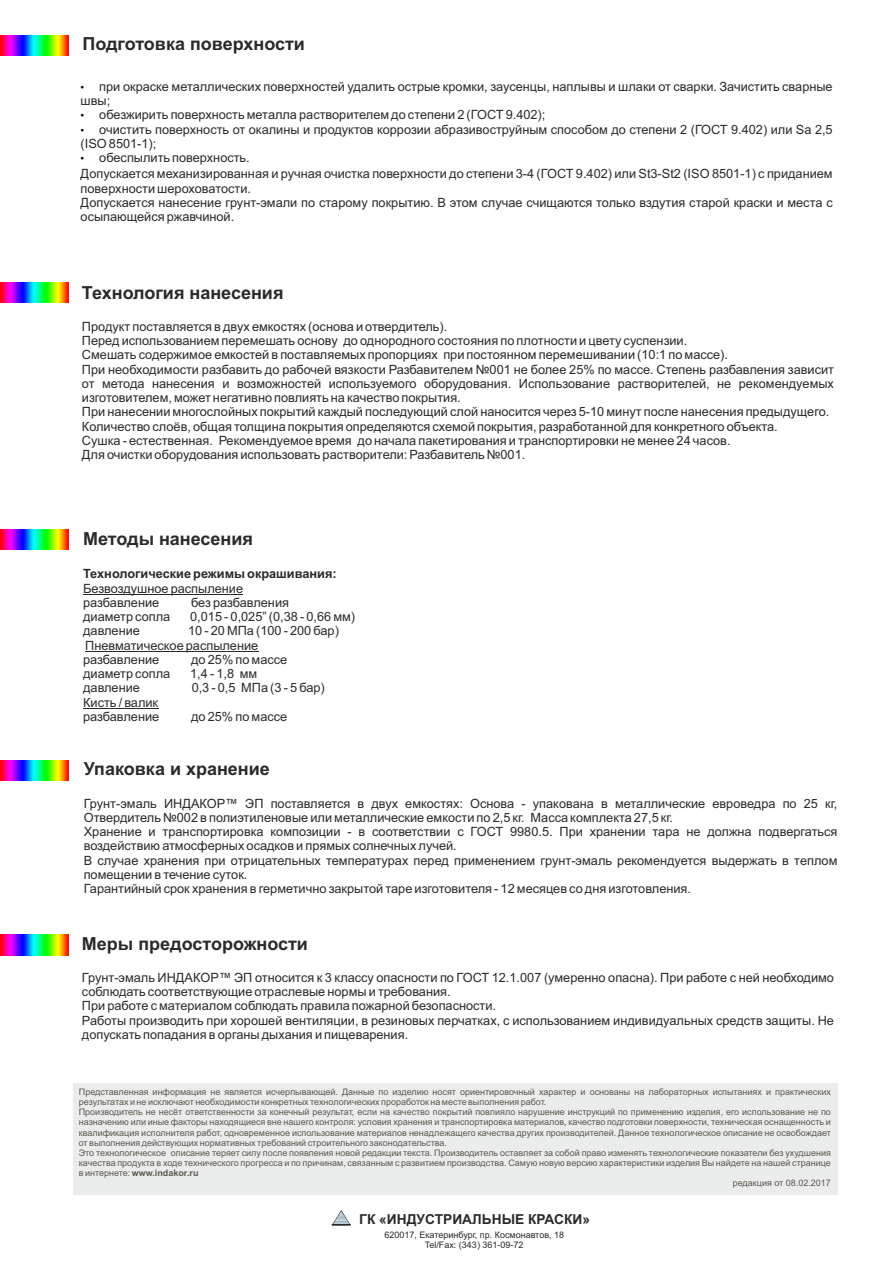
<style>
.page{position:relative;width:893px;height:1263px;background:#fff}
.page>*{position:absolute;margin:0;border:0;box-sizing:border-box;transform-origin:0 0}
.t1{font:700 18px "Arial";color:#2b2a29}
.t2{font:700 13.8px "Arial";color:#2b2a29}
.t3{font:12.75px/14.2px "Arial";color:#2b2a29}
.t4{font:700 12.75px "Arial";color:#2b2a29}
.t5{font:9px "Arial";color:#5b5a50}
.t6{font:9px/10.1px "Arial";color:#2b2a29;text-align:center}
.t7{font:700 9px "Arial";color:#5b5a50}
.s1{font-size:10.8px;color:#000}
.s2{font-weight:400}
</style>
<div class="page">
<div style="left:74px;top:1083px;width:764px;height:111px;background:#ebecec"></div>
<img style="left:0;top:35px;width:68px;height:21px">
<img style="left:0;top:282px;width:68px;height:21px">
<hr style="left:83px;top:594px;width:160px;height:1px;background:#2b2a29">
<hr style="left:85px;top:651px;width:173px;height:1px;background:#2b2a29">
<hr style="left:83px;top:708px;width:75px;height:1px;background:#2b2a29">
<img style="left:0;top:529px;width:68px;height:21px">
<img style="left:0;top:760px;width:68px;height:21px">
<img style="left:0;top:935px;width:68px;height:20px">
<svg style="left:332px;top:1210px;width:19px;height:15px"></svg>
<h1 class="t1" style="left:82px;top:37px;width:224px">Подготовка поверхности</h1>
<p class="t3" style="left:81px;top:81px;width:754px"><span class="s1">•</span> при окраске металлических поверхностей удалить острые кромки, заусенцы, наплывы и шлаки от сварки. Зачистить сварные швы;</p>
<p class="t3" style="left:81px;top:109px;width:466px"><span class="s1">•</span> обезжирить поверхность металла растворителем до степени 2 (ГОСТ 9.402);</p>
<p class="t3" style="left:81px;top:123px;width:754px"><span class="s1">•</span> очистить поверхность от окалины и продуктов коррозии абразивоструйным способом до степени 2 (ГОСТ 9.402) или Sa 2,5 (ISO 8501-1);</p>
<p class="t3" style="left:81px;top:151px;width:754px;line-height:16px"><span class="s1">•</span> обеспылить поверхность.<br>Допускается механизированная и ручная очистка поверхности до степени 3-4 (ГОСТ 9.402) или St3-St2 (ISO 8501-1) с приданием</p>
<p class="t3" style="left:81px;top:182px;width:754px">поверхности шероховатости.<br>Допускается нанесение грунт-эмали по старому покрытию. В этом случае счищаются только вздутия старой краски и места с осыпающейся ржавчиной.</p>
<h1 class="t1" style="left:82px;top:286px;width:203px">Технология нанесения</h1>
<p class="t3" style="left:82px;top:320px;width:754px">Продукт поставляется в двух емкостях (основа и отвердитель).<br>Перед использованием перемешать основу до однородного состояния по плотности и цвету суспензии.<br>Смешать содержимое емкостей в поставляемых пропорциях при постоянном перемешивании (10:1 по массе).<br>При необходимости разбавить до рабочей вязкости Разбавителем №001 не более 25% по массе. Степень разбавления зависит от метода нанесения и возможностей используемого оборудования. Использование растворителей, не рекомендуемых изготовителем, может негативно повлиять на качество покрытия.<br>При нанесении многослойных покрытий каждый последующий слой наносится через 5-10 минут после нанесения предыдущего.<br>Количество слоёв, общая толщина покрытия определяются схемой покрытия, разработанной для конкретного объекта.<br>Сушка - естественная. Рекомендуемое время до начала пакетирования и транспортировки не менее 24 часов.<br>Для очистки оборудования использовать растворители: Разбавитель №001.</p>
<h1 class="t1" style="left:83px;top:532px;width:171px">Методы нанесения</h1>
<p class="t4" style="left:83px;top:569px;width:255px">Технологические режимы окрашивания:</p>
<p class="t3" style="left:83px;top:582px;width:161px">Безвоздушное распыление разбавление</p>
<p class="t3" style="left:191px;top:596px;width:99px">без разбавления</p>
<p class="t3" style="left:83px;top:611px;width:89px">диаметр сопла</p>
<p class="t3" style="left:190px;top:611px;width:166px">0,015 - 0,025” (0,38 - 0,66 мм)</p>
<p class="t3" style="left:83px;top:625px;width:58px">давление</p>
<p class="t3" style="left:83px;top:625px;width:257px;text-indent:105px">10 - 20 МПа (100 - 200 бар)<br>Пневматическое распыление<br>разбавление</p>
<p class="t3" style="left:191px;top:653px;width:98px">до 25% по массе</p>
<p class="t3" style="left:83px;top:668px;width:89px">диаметр сопла</p>
<p class="t3" style="left:190px;top:668px;width:69px">1,4 - 1,8 мм</p>
<p class="t3" style="left:83px;top:682px;width:58px">давление</p>
<p class="t3" style="left:192px;top:682px;width:135px">0,3 - 0,5 МПа (3 - 5 бар)</p>
<p class="t3" style="left:83px;top:696px;width:78px">Кисть / валик разбавление</p>
<p class="t3" style="left:191px;top:710px;width:98px">до 25% по массе</p>
<h1 class="t1" style="left:84px;top:762px;width:188px">Упаковка и хранение</h1>
<p class="t3" style="left:84px;top:797px;width:755px">Грунт-эмаль ИНДАКОР™ ЭП поставляется в двух емкостях: Основа - упакована в металлические евроведра по 25 кг, Отвердитель №002 в полиэтиленовые или металлические емкости по 2,5 кг. Масса комплекта 27,5 кг.<br>Хранение и транспортировка композиции - в соответствии с ГОСТ 9980.5. При хранении тара не должна подвергаться воздействию атмосферных осадков и прямых солнечных лучей.<br>В случае хранения при отрицательных температурах перед применением грунт-эмаль рекомендуется выдержать в теплом помещении в течение суток.<br>Гарантийный срок хранения в герметично закрытой таре изготовителя - 12 месяцев со дня изготовления.</p>
<h1 class="t1" style="left:82px;top:936px;width:228px">Меры предосторожности</h1>
<p class="t3" style="left:82px;top:971px;width:754px">Грунт-эмаль ИНДАКОР™ ЭП относится к 3 классу опасности по ГОСТ 12.1.007 (умеренно опасна). При работе с ней необходимо соблюдать соответствующие отраслевые нормы и требования.<br>При работе с материалом соблюдать правила пожарной безопасности.<br>Работы производить при хорошей вентиляции, в резиновых перчатках, с использованием индивидуальных средств защиты. Не допускать попадания в органы дыхания и пищеварения.</p>
<p class="t5" style="left:79px;top:1089px;width:754px">Представленная информация не является исчерпывающей. Данные по изделию носят ориентировочный характер и основаны на лабораторных испытаниях и практических</p>
<p class="t5" style="left:79px;top:1099px;width:469px">результатах и не исключают необходимости конкретных технологических проработок на месте выполнения работ.</p>
<p class="t5" style="left:79px;top:1109px;width:754px">Производитель не несёт ответственности за конечный результат, если на качество покрытий повлияло нарушение инструкций по применению изделия, его использование не по</p>
<p class="t5" style="left:79px;top:1119px;width:754px">назначению или иные факторы находящиеся вне нашего контроля: условия хранения и транспортировка материалов, качество подготовки поверхности, техническая оснащенность и</p>
<p class="t5" style="left:79px;top:1129px;width:754px">квалификация исполнителя работ, одновременное использование материалов ненадлежащего качества других производителей. Данное технологическое описание не освобождает</p>
<p class="t5" style="left:79px;top:1139px;width:370px">от выполнения действующих нормативных требований строительного законодательства.</p>
<p class="t5" style="left:79px;top:1149px;width:754px">Это технологическое описание теряет силу после появления новой редакции текста. Производитель оставляет за собой право изменять технологические показатели без ухудшения</p>
<p class="t5" style="left:79px;top:1159px;width:754px">качества продукта в ходе технического прогресса и по причинам, связанным с развитием производства. Самую новую версию характеристики изделия Вы найдете на нашей странице</p>
<p class="t7" style="left:79px;top:1169px;width:121px"><span class="s2">в интернете:</span> www.indakor.ru</p>
<p class="t5" style="left:733px;top:1179px;width:100px">редакция от 08.02.2017</p>
<p class="t2" style="left:359px;top:1214px;width:232px">ГК «ИНДУСТРИАЛЬНЫЕ КРАСКИ»</p>
<p class="t6" style="left:384px;top:1231px;width:181px">620017, Екатеринбург, пр. Космонавтов, 18<br>Tel/Fax: (343) 361-09-72</p>
</div>
